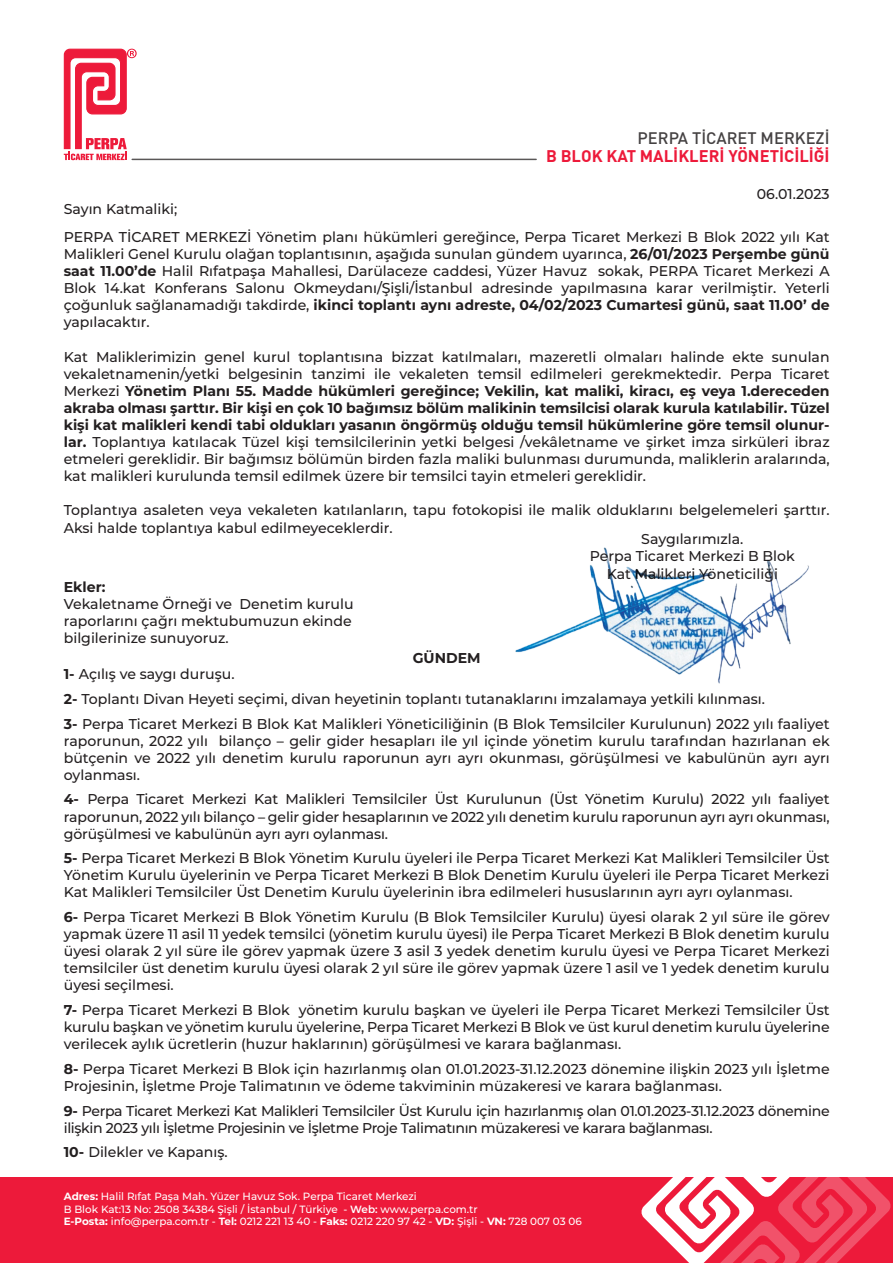
<style>
.page{position:relative;width:893px;height:1263px;background:#fff}
.page>*{position:absolute;margin:0;border:0;box-sizing:border-box;transform-origin:0 0}
.t1{font:16.5px "DINT Bold Tr";color:#ed1a3a}
.t2{font:16.5px "DIN Medium Tr";color:rgb(35 31 32/.85)}
.t3{font:500 14.25px/17.1px "Montserrat";color:#231f20;text-align:justify}
.t4{font:500 14.25px/17.1px "Montserrat";letter-spacing:-.025em;color:#231f20}
.t5{font:700 14.25px "Montserrat";color:#231f20}
.t6{font:500 10.5px/12.6px "Montserrat";color:#fff}
.s1{font-weight:700}
.s2{font-weight:600}
</style>
<div class="page">
<svg style="left:64px;top:49px;width:73px;height:111px"></svg>
<hr style="left:132px;top:159px;width:404px;height:1px;background:#231f20">
<div style="left:0;top:1178px;width:893px;height:85px;background:#ed1a3a"></div>
<svg style="left:641px;top:1177px;width:249px;height:86px"></svg>
<img style="left:516px;top:547px;width:293px;height:137px">
<p class="t2" style="left:638px;top:127px;width:193px">PERPA TİCARET MERKEZİ</p>
<p class="t1" style="left:546px;top:146px;width:285px">B BLOK KAT MALİKLERİ YÖNETİCİLİĞİ</p>
<p class="t3" style="left:64px;top:200px;width:115px">Sayın Katmaliki;</p>
<p class="t3" style="left:757px;top:185px;width:74px">06.01.2023</p>
<p class="t3" style="left:64px;top:228px;width:767px">PERPA TİCARET MERKEZİ Yönetim planı hükümleri gereğince, Perpa Ticaret Merkezi B Blok 2022 yılı Kat Malikleri Genel Kurulu olağan toplantısının, aşağıda sunulan gündem uyarınca, <span class="s1">26/01/2023 Perşembe günü saat 11.00’de</span> Halil Rıfatpaşa Mahallesi, Darülaceze caddesi, Yüzer Havuz sokak, PERPA Ticaret Merkezi A Blok 14.kat Konferans Salonu Okmeydanı/Şişli/İstanbul adresinde yapılmasına karar verilmiştir. Yeterli çoğunluk sağlanamadığı takdirde, <span class="s1">ikinci toplantı aynı adreste, 04/02/2023 Cumartesi günü, saat 11.00’ de </span>yapılacaktır.</p>
<p class="t3" style="left:64px;top:347px;width:767px">Kat Maliklerimizin genel kurul toplantısına bizzat katılmaları, mazeretli olmaları halinde ekte sunulan vekaletnamenin/yetki belgesinin tanzimi ile vekaleten temsil edilmeleri gerekmektedir. Perpa Ticaret Merkezi <span class="s1">Yönetim Planı 55. Madde hükümleri gereğince; Vekilin, kat maliki, kiracı, eş veya 1.dereceden akraba olması şarttır. Bir kişi en çok 10 bağımsız bölüm malikinin temsilcisi olarak kurula katılabilir. Tüzel kişi kat malikleri kendi tabi oldukları yasanın öngörmüş olduğu temsil hükümlerine göre temsil olunur&shy;lar.</span> Toplantıya katılacak Tüzel kişi temsilcilerinin yetki belgesi /vekâletname ve şirket imza sirküleri ibraz etmeleri gereklidir. Bir bağımsız bölümün birden fazla maliki bulunması durumunda, maliklerin aralarında, kat malikleri kurulunda temsil edilmek üzere bir temsilci tayin etmeleri gereklidir.</p>
<p class="t3" style="left:64px;top:501px;width:767px">Toplantıya asaleten veya vekaleten katılanların, tapu fotokopisi ile malik olduklarını belgelemeleri şarttır.<br>Aksi halde toplantıya kabul edilmeyeceklerdir.</p>
<p class="t3" style="left:590px;top:530px;width:207px;text-align:center">Saygılarımızla.<br>Perpa Ticaret Merkezi B Blok<br>Kat Malikleri Yöneticiliği</p>
<p class="t5" style="left:64px;top:576px;width:43px">Ekler:</p>
<p class="t3" style="left:64px;top:595px;width:291px;text-align:left">Vekaletname Örneği ve Denetim kurulu raporlarını çağrı mektubumuzun ekinde bilgilerinize sunuyoruz.</p>
<p class="t3" style="left:64px;top:661px;width:767px;line-height:24.6px;text-align:left"><span class="s1">1-</span> Açılış ve saygı duruşu.<br><span class="s1">2-</span> Toplantı Divan Heyeti seçimi, divan heyetinin toplantı tutanaklarını imzalamaya yetkili kılınması.<br><span class="s1">3-</span> Perpa Ticaret Merkezi B Blok Kat Malikleri Yöneticiliğinin (B Blok Temsilciler Kurulunun) 2022 yılı faaliyet</p>
<p class="t3" style="left:64px;top:731px;width:767px">raporunun, 2022 yılı bilanço – gelir gider hesapları ile yıl içinde yönetim kurulu tarafından hazırlanan ek bütçenin ve 2022 yılı denetim kurulu raporunun ayrı ayrı okunması, görüşülmesi ve kabulünün ayrı ayrı oylanması.</p>
<p class="t3" style="left:64px;top:790px;width:767px"><span class="s1">4-</span> Perpa Ticaret Merkezi Kat Malikleri Temsilciler Üst Kurulunun (Üst Yönetim Kurulu) 2022 yılı faaliyet raporunun, 2022 yılı bilanço – gelir gider hesaplarının ve 2022 yılı denetim kurulu raporunun ayrı ayrı okunması, görüşülmesi ve kabulünün ayrı ayrı oylanması.</p>
<p class="t3" style="left:64px;top:849px;width:767px"><span class="s1">5-</span> Perpa Ticaret Merkezi B Blok Yönetim Kurulu üyeleri ile Perpa Ticaret Merkezi Kat Malikleri Temsilciler Üst Yönetim Kurulu üyelerinin ve Perpa Ticaret Merkezi B Blok Denetim Kurulu üyeleri ile Perpa Ticaret Merkezi Kat Malikleri Temsilciler Üst Denetim Kurulu üyelerinin ibra edilmeleri hususlarının ayrı ayrı oylanması.</p>
<p class="t3" style="left:64px;top:908px;width:767px"><span class="s1">6-</span> Perpa Ticaret Merkezi B Blok Yönetim Kurulu (B Blok Temsilciler Kurulu) üyesi olarak 2 yıl süre ile görev yapmak üzere 11 asil 11 yedek temsilci (yönetim kurulu üyesi) ile Perpa Ticaret Merkezi B Blok denetim kurulu üyesi olarak 2 yıl süre ile görev yapmak üzere 3 asil 3 yedek denetim kurulu üyesi ve Perpa Ticaret Merkezi temsilciler üst denetim kurulu üyesi olarak 2 yıl süre ile görev yapmak üzere 1 asil ve 1 yedek denetim kurulu üyesi seçilmesi.</p>
<p class="t3" style="left:64px;top:1001px;width:767px"><span class="s1">7-</span> Perpa Ticaret Merkezi B Blok yönetim kurulu başkan ve üyeleri ile Perpa Ticaret Merkezi Temsilciler Üst kurulu başkan ve yönetim kurulu üyelerine, Perpa Ticaret Merkezi B Blok ve üst kurul denetim kurulu üyelerine verilecek aylık ücretlerin (huzur haklarının) görüşülmesi ve karara bağlanması.</p>
<p class="t3" style="left:64px;top:1060px;width:767px"><span class="s1">8-</span> Perpa Ticaret Merkezi B Blok için hazırlanmış olan 01.01.2023-31.12.2023 dönemine ilişkin 2023 yılı İşletme<br>Projesinin, İşletme Proje Talimatının ve ödeme takviminin müzakeresi ve karara bağlanması.</p>
<p class="t4" style="left:64px;top:1101px;width:767px"><span class="s1">9-</span> Perpa Ticaret Merkezi Kat Malikleri Temsilciler Üst Kurulu için hazırlanmış olan 01.01.2023-31.12.2023 dönemine ilişkin 2023 yılı İşletme Projesinin ve İşletme Proje Talimatının müzakeresi ve karara bağlanması.</p>
<p class="t3" style="left:64px;top:1143px;width:165px"><span class="s1">10-</span> Dilekler ve Kapanış.</p>
<p class="t5" style="left:413px;top:648px;width:69px">GÜNDEM</p>
<p class="t6" style="left:64px;top:1189px;width:520px"><span class="s1">Adres:</span> Halil Rıfat Paşa Mah. Yüzer Havuz Sok. Perpa Ticaret Merkezi<br>B Blok Kat:13 No: 2508 34384 Şişli / İstanbul / Türkiye - <span class="s2">Web:</span> www.perpa.com.tr<br><span class="s1">E-Posta:</span> info@perpa.com.tr - <span class="s1">Tel:</span> 0212 221 13 40 - <span class="s1">Faks:</span> 0212 220 97 42 - <span class="s1">VD:</span> Şişli - <span class="s1">VN:</span> 728 007 03 06</p>
</div>
